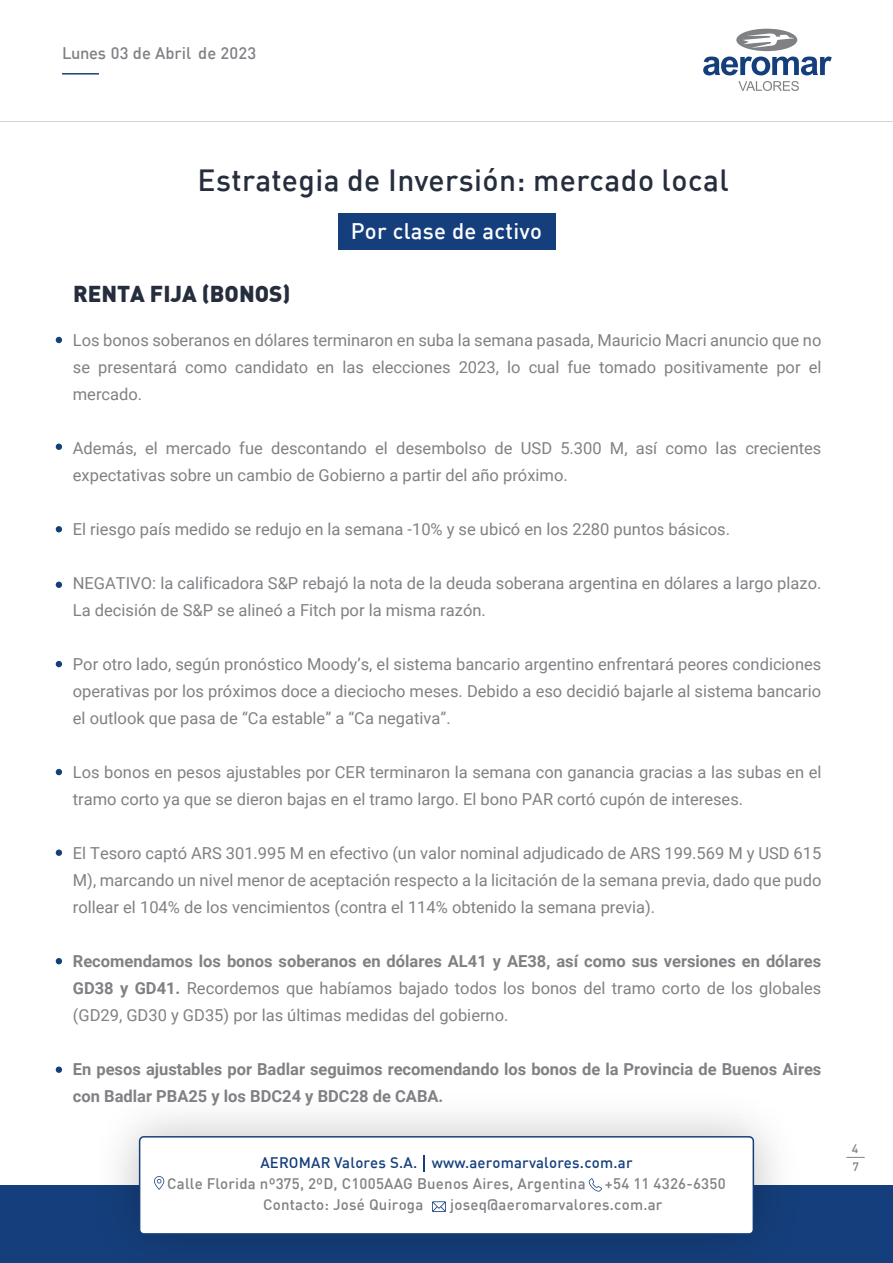
<style>
.page{position:relative;width:893px;height:1263px;background:#fff}
.page>*{position:absolute;margin:0;border:0;box-sizing:border-box;transform-origin:0 0}
.t1{font:500 30px "DIN";letter-spacing:.015em;color:#262e3d}
.t2{font:22.5px "DIN Black Alternate";color:#262e3d}
.t3{font:500 22.05px "DIN";letter-spacing:.015em;color:#fff}
.t4{font:16.5px/27px "Roboto";color:#808185;text-align:justify}
.t5{font:700 16.5px/27px "Roboto";color:#808185}
.t6{font:500 16.5px "DIN";color:#808185}
.t7{font:500 15px "DIN";letter-spacing:.015em;color:#808185}
.t8{font:500 15px "DIN";letter-spacing:.015em;color:#153f7c}
.t9{font:500 12px "DIN";color:#808185}
.s1{font-weight:700}
</style>
<div class="page">
<hr style="left:0;top:121px;width:893px;height:1px;background:#808185">
<svg style="left:703px;top:57px;width:129px;height:18px"></svg>
<svg style="left:738px;top:81px;width:61px;height:10px"></svg>
<div style="left:736px;top:29px;width:61px;height:22px;background:#808185;border-radius:50%"></div>
<svg style="left:743px;top:33px;width:51px;height:15px"></svg>
<hr style="left:62px;top:73px;width:37px;height:2px;background:#153f7c">
<div style="left:0;top:1185px;width:893px;height:78px;background:#153f7c"></div>
<div style="left:140px;top:1137px;width:613px;height:97px;background:#fff;border-radius:4px"></div>
<div style="left:139px;top:1136px;width:615px;height:98px;border:2px solid #153f7c;border-radius:4px"></div>
<svg style="left:424px;top:1155px;width:1px;height:17px"></svg>
<svg style="left:432px;top:1201px;width:14px;height:11px"></svg>
<svg style="left:589px;top:1178px;width:13px;height:13px"></svg>
<svg style="left:154px;top:1176px;width:10px;height:14px"></svg>
<svg style="left:846px;top:1157px;width:19px;height:1px"></svg>
<svg style="left:56px;top:582px;width:6px;height:6px"></svg>
<svg style="left:56px;top:526px;width:6px;height:6px"></svg>
<svg style="left:56px;top:444px;width:6px;height:6px"></svg>
<div style="left:56px;top:849px;width:6px;height:7px;background:#153f7c;border-radius:50%"></div>
<svg style="left:56px;top:958px;width:6px;height:6px"></svg>
<div style="left:56px;top:1066px;width:6px;height:7px;background:#153f7c;border-radius:50%"></div>
<svg style="left:56px;top:661px;width:6px;height:6px"></svg>
<svg style="left:56px;top:769px;width:6px;height:6px"></svg>
<div style="left:338px;top:213px;width:217px;height:36px;background:#153f7c"></div>
<svg style="left:56px;top:337px;width:6px;height:6px"></svg>
<p class="t6" style="left:62px;top:43px;width:196px">Lunes 03 de Abril de 2023</p>
<h1 class="t1" style="left:198px;top:161px;width:533px">Estrategia de Inversión: mercado local</h1>
<h3 class="t3" style="left:351px;top:216px;width:193px">Por clase de activo</h3>
<h2 class="t2" style="left:73px;top:279px;width:219px">RENTA FIJA (BONOS)</h2>
<p class="t4" style="left:73px;top:326px;width:750px">Los bonos soberanos en dólares terminaron en suba la semana pasada, Mauricio Macri anuncio que no se presentará como candidato en las elecciones 2023, lo cual fue tomado positivamente por el mercado.</p>
<p class="t4" style="left:73px;top:434px;width:750px">Además, el mercado fue descontando el desembolso de USD 5.300 M, así como las crecientes expectativas sobre un cambio de Gobierno a partir del año próximo.</p>
<p class="t4" style="left:73px;top:515px;width:659px">El riesgo país medido se redujo en la semana -10% y se ubicó en los 2280 puntos básicos.</p>
<p class="t4" style="left:73px;top:569px;width:750px">NEGATIVO: la calificadora S&amp;P rebajó la nota de la deuda soberana argentina en dólares a largo plazo.<br>La decisión de S&amp;P se alineó a Fitch por la misma razón.</p>
<p class="t4" style="left:73px;top:650px;width:750px">Por otro lado, según pronóstico Moody’s, el sistema bancario argentino enfrentará peores condiciones operativas por los próximos doce a dieciocho meses. Debido a eso decidió bajarle al sistema bancario el outlook que pasa de “Ca estable” a “Ca negativa”.</p>
<p class="t4" style="left:73px;top:758px;width:750px">Los bonos en pesos ajustables por CER terminaron la semana con ganancia gracias a las subas en el tramo corto ya que se dieron bajas en el tramo largo. El bono PAR cortó cupón de intereses.</p>
<p class="t4" style="left:73px;top:839px;width:750px">El Tesoro captó ARS 301.995 M en efectivo (un valor nominal adjudicado de ARS 199.569 M y USD 615<br>M), marcando un nivel menor de aceptación respecto a la licitación de la semana previa, dado que pudo rollear el 104% de los vencimientos (contra el 114% obtenido la semana previa).</p>
<p class="t4" style="left:73px;top:947px;width:750px"><span class="s1">Recomendamos los bonos soberanos en dólares AL41 y AE38, así como sus versiones en dólares GD38 y GD41.</span> Recordemos que habíamos bajado todos los bonos del tramo corto de los globales (GD29, GD30 y GD35) por las últimas medidas del gobierno.</p>
<p class="t5" style="left:73px;top:1055px;width:750px">En pesos ajustables por Badlar seguimos recomendando los bonos de la Provincia de Buenos Aires con Badlar PBA25 y los BDC24 y BDC28 de CABA.</p>
<p class="t9" style="left:852px;top:1141px;width:8px">4</p>
<p class="t8" style="left:260px;top:1153px;width:374px">AEROMAR Valores S.A. www.aeromarvalores.com.ar</p>
<p class="t9" style="left:852px;top:1159px;width:8px">7</p>
<p class="t7" style="left:167px;top:1174px;width:420px">Calle Florida nº375, 2ºD, C1005AAG Buenos Aires, Argentina</p>
<p class="t7" style="left:605px;top:1174px;width:122px">+54 11 4326-6350</p>
<p class="t7" style="left:263px;top:1195px;width:162px">Contacto: José Quiroga</p>
<p class="t7" style="left:450px;top:1195px;width:214px">joseq@aeromarvalores.com.ar</p>
</div>
